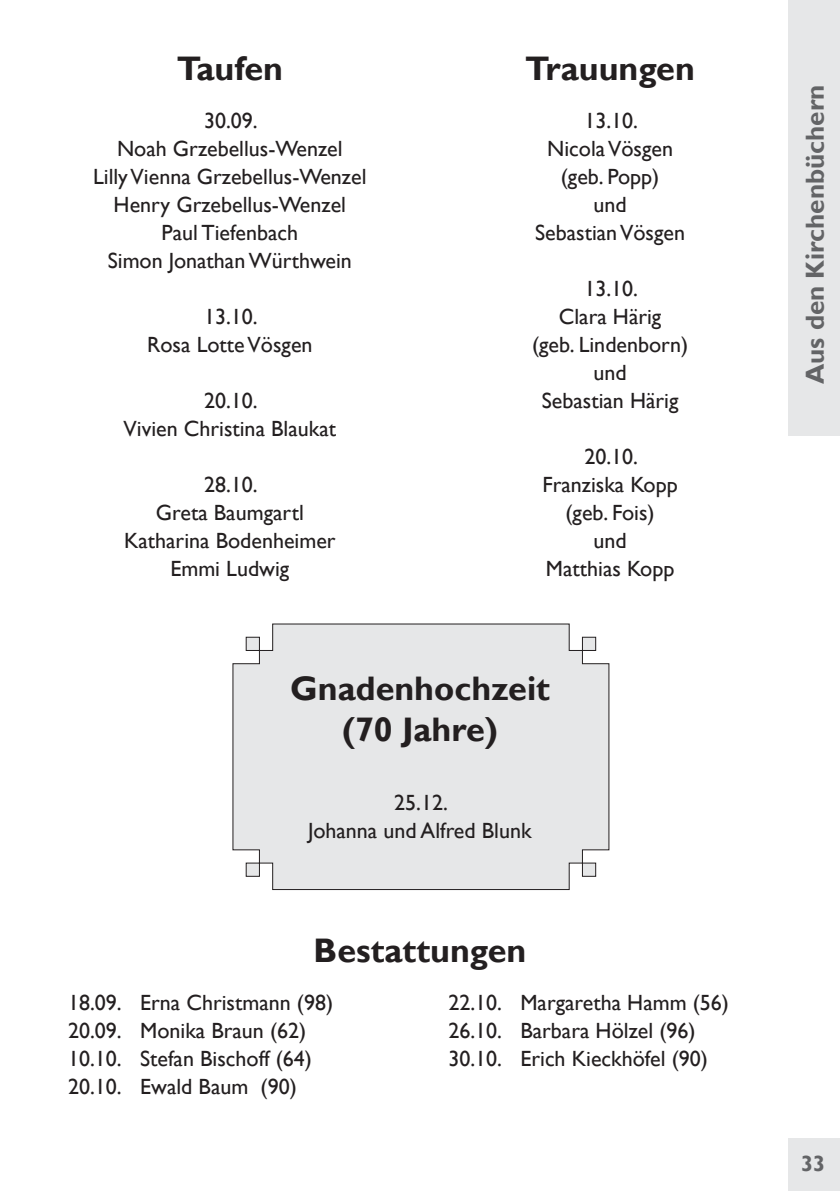
<style>
.page{position:relative;width:840px;height:1191px;background:#fff}
.page>*{position:absolute;margin:0;border:0;box-sizing:border-box;transform-origin:0 0}
.t1{font:700 34px/40.8px "Gill Sans";color:#231f20;text-align:center}
.t2{font:700 26px "Gill Sans";color:#636466}
.t3{font:22px/28px "Gill Sans";color:#231f20;text-align:center}
.t4{font:700 22px "Gill Sans";color:#636466}
</style>
<div class="page">
<div style="left:788px;top:0;width:51px;height:436px;background:#e6e7e8"></div>
<div style="left:788px;top:1138px;width:51px;height:53px;background:#e6e7e8"></div>
<svg style="left:232px;top:623px;width:377px;height:267px;background:#e4e5e6"></svg>
<h1 class="t1" style="left:177px;top:48px;width:108px">Taufen</h1>
<p class="t3" style="left:93px;top:106px;width:275px">30.09.<br>Noah Grzebellus-Wenzel<br>Lilly Vienna Grzebellus-Wenzel<br>Henry Grzebellus-Wenzel<br>Paul Tiefenbach<br>Simon Jonathan Würthwein</p>
<p class="t3" style="left:147px;top:302px;width:167px">13.10.<br>Rosa Lotte Vösgen</p>
<p class="t3" style="left:123px;top:386px;width:214px">20.10.<br>Vivien Christina Blaukat</p>
<p class="t3" style="left:124px;top:470px;width:213px">28.10.<br>Greta Baumgartl<br>Katharina Bodenheimer<br>Emmi Ludwig</p>
<h1 class="t1" style="left:525px;top:48px;width:171px">Trauungen</h1>
<p class="t3" style="left:535px;top:106px;width:151px">13.10.<br>Nicola Vösgen (geb. Popp)<br>und<br>Sebastian Vösgen</p>
<p class="t3" style="left:532px;top:274px;width:157px">13.10.<br>Clara Härig<br>(geb. Lindenborn) und<br>Sebastian Härig</p>
<p class="t3" style="left:542px;top:442px;width:137px">20.10.<br>Franziska Kopp (geb. Fois)<br>und<br>Matthias Kopp</p>
<h1 class="t1" style="left:290px;top:667px;width:261px">Gnadenhochzeit (70 Jahre)</h1>
<p class="t3" style="left:308px;top:788px;width:225px">25.12.<br>Johanna und Alfred Blunk</p>
<h1 class="t1" style="left:313px;top:929px;width:214px">Bestattungen</h1>
<p class="t3" style="left:448px;top:988px;width:282px;text-align:left">22.10. Margaretha Hamm (56)<br>26.10. Barbara Hölzel (96)<br>30.10. Erich Kieckhöfel (90)</p>
<p class="t3" style="left:68px;top:988px;width:266px;text-align:left">18.09. Erna Christmann (98)<br>20.09. Monika Braun (62)<br>10.10. Stefan Bischoff (64)<br>20.10. Ewald Baum (90)</p>
<p class="t2" style="left:799px;top:384px;width:301px;rotate:-90deg">Aus den Kirchenbüchern</p>
<p class="t4" style="left:800px;top:1150px;width:26px">33</p>
</div>
